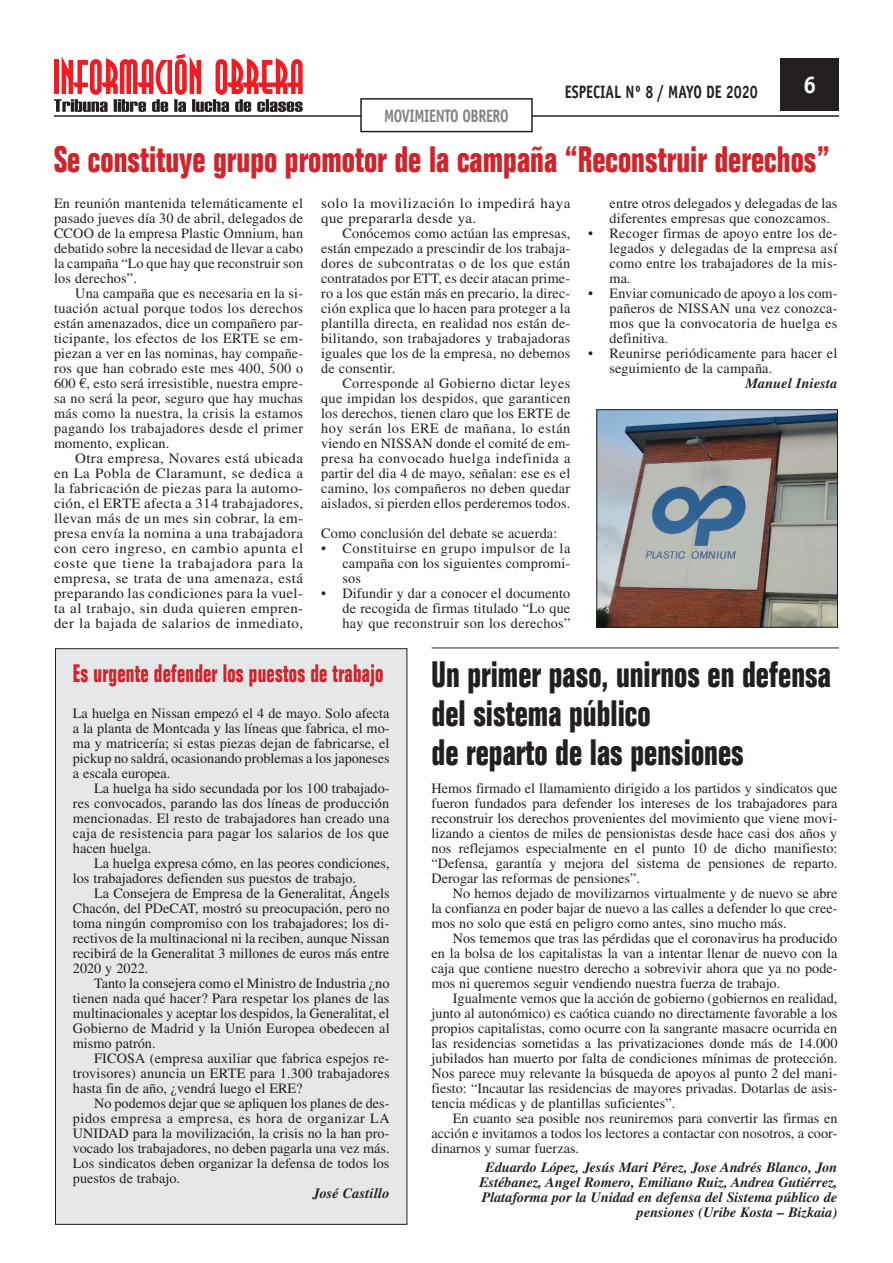
<style>
.page{position:relative;width:893px;height:1263px;background:#fff}
.page>*{position:absolute;margin:0;border:0;box-sizing:border-box;transform-origin:0 0}
._00_Titular_2_Column{font:700 condensed 36px "Folio Std";color:#231f20;scale:.9 1}
._00_Titular_2_Column-2{font:700 condensed 36px "Folio Std";color:#d1232a;scale:.9 1}
._00_Titular_2_Column-3{font:700 condensed 24.75px "Folio Std";letter-spacing:.01em;color:#d1232a;scale:.82 1}
.t1{font:700 24px "Officina Sans Std";color:#fff}
.t2{font:700 18px "Officina Sans Std";color:#231f20;scale:.8 1}
.t3{font:700 18px "Officina Sans Std";letter-spacing:-.025em;color:#808285;scale:.8 1}
._00_Cuerpo_de_Texto{font:14.25px/15px "Times LT Std";letter-spacing:.01em;color:#231f20;text-align:justify}
._00_Titular_2_Column-4{font:14.25px/15px "Times LT Std";letter-spacing:.01em;color:#231f20;text-align:justify}
._00_Cuerpo_de_Texto-2{font:14.25px/15px "Times LT Std";letter-spacing:.01em;color:#231f20;text-align:justify;scale:1.05 1}
._00_Firma{font:italic 700 14.25px/15px "Times LT Std";color:#231f20;text-align:right}
._00_Cuerpo_de_Texto-3{font:14.25px/15px "Times LT Std";letter-spacing:.04em;color:#231f20;scale:1.05 1}
._00__Firma{font:italic 700 14.25px "Times LT Std";letter-spacing:.015em;color:#231f20}
</style>
<div class="page">
<div style="left:56px;top:649px;width:351px;height:575px;background:#e6e7e9"></div>
<img style="left:598px;top:411px;width:238px;height:215px">
<div style="left:596px;top:409px;width:242px;height:219px;border:1px solid #231f20"></div>
<hr style="left:432px;top:647px;width:407px;height:1px;background:#231f20">
<svg style="left:54px;top:54px;width:249px;height:58px"></svg>
<div style="left:780px;top:58px;width:59px;height:53px;background:#231f20"></div>
<hr style="left:54px;top:115px;width:785px;height:2px;background:#231f20">
<div style="left:361px;top:99px;width:171px;height:33px;background:#fff"></div>
<div style="left:360px;top:98px;width:173px;height:34px;border:2px solid #231f20"></div>
<p class="t3" style="left:384px;top:104px;width:157px">MOVIMIENTO OBRERO</p>
<p class="t2" style="left:565px;top:80px;width:243px">ESPECIAL Nº 8 / MAYO DE 2020</p>
<h3 class="t1" style="left:803px;top:70px;width:15px">6</h3>
<p class="_00_Titular_2_Column-2" style="left:54px;top:140px;width:863px">Se constituye grupo promotor de la campaña “Reconstruir derechos”</p>
<p class="_00_Cuerpo_de_Texto" style="left:54px;top:195px;width:251px">En reunión mantenida telemáticamente el pasado jueves día 30 de abril, delegados de CCOO de la empresa Plastic Omnium, han debatido sobre la necesidad de llevar a cabo la campaña “Lo que hay que reconstruir son los derechos”.</p>
<p class="_00_Cuerpo_de_Texto" style="left:54px;top:285px;width:251px;text-indent:21px">Una campaña que es necesaria en la si&shy;tuación actual porque todos los derechos están amenazados, dice un compañero par&shy;ticipante, los efectos de los ERTE se em&shy;piezan a ver en las nominas, hay compañe&shy;ros que han cobrado este mes 400, 500 o 600 €, esto será irresistible, nuestra empre&shy;sa no será la peor, seguro que hay muchas más como la nuestra, la crisis la estamos pagando los trabajadores desde el primer momento, explican.</p>
<p class="_00_Cuerpo_de_Texto-2" style="left:54px;top:450px;width:239px;text-indent:21px">Otra empresa, Novares está ubicada en La Pobla de Claramunt, se dedica a la fabricación de piezas para la automo&shy;ción, el ERTE afecta a 314 trabajadores, llevan más de un mes sin cobrar, la em&shy;presa envía la nomina a una trabajadora con cero ingreso, en cambio apunta el coste que tiene la trabajadora para la empresa, se trata de una amenaza, está preparando las condiciones para la vuel&shy;ta al trabajo, sin duda quieren empren&shy;der la bajada de salarios de inmediato,</p>
<p class="_00_Titular_2_Column-4" style="left:610px;top:195px;width:229px">entre otros delegados y delegadas de las diferentes empresas que conozcamos.</p>
<p class="_00_Titular_2_Column-4" style="left:610px;top:225px;width:229px;text-indent:-21px">• Recoger firmas de apoyo entre los de&shy;legados y delegadas de la empresa así como entre los trabajadores de la mis&shy;ma.</p>
<p class="_00_Titular_2_Column-4" style="left:610px;top:285px;width:229px;text-indent:-21px">• Enviar comunicado de apoyo a los com&shy;pañeros de NISSAN una vez conozca&shy;mos que la convocatoria de huelga es definitiva.</p>
<p class="_00_Titular_2_Column-4" style="left:610px;top:345px;width:229px;text-indent:-21px">• Reunirse periódicamente para hacer el seguimiento de la campaña.</p>
<p class="_00_Firma" style="left:745px;top:375px;width:94px">Manuel Iniesta</p>
<p class="_00_Cuerpo_de_Texto-3" style="left:321px;top:195px;width:239px">solo la movilización lo impedirá haya que prepararla desde ya.</p>
<p class="_00_Cuerpo_de_Texto" style="left:321px;top:225px;width:251px;text-indent:21px">Conócemos como actúan las empresas, están empezado a prescindir de los trabaja&shy;dores de subcontratas o de los que están contratados por ETT, es decir atacan prime&shy;ro a los que están más en precario, la direc&shy;ción explica que lo hacen para proteger a la plantilla directa, en realidad nos están de&shy;bilitando, son trabajadores y trabajadoras iguales que los de la empresa, no debemos de consentir.</p>
<p class="_00_Cuerpo_de_Texto" style="left:321px;top:375px;width:251px;text-indent:21px">Corresponde al Gobierno dictar leyes que impidan los despidos, que garanticen los derechos, tienen claro que los ERTE de hoy serán los ERE de mañana, lo están viendo en NISSAN donde el comité de em&shy;presa ha convocado huelga indefinida a partir del dia 4 de mayo, señalan: ese es el camino, los compañeros no deben quedar aislados, si pierden ellos perderemos todos.</p>
<p class="_00_Cuerpo_de_Texto" style="left:321px;top:525px;width:238px">Como conclusión del debate se acuerda:</p>
<p class="_00_Titular_2_Column-4" style="left:342px;top:540px;width:229px;text-indent:-21px">• Constituirse en grupo impulsor de la campaña con los siguientes compromi&shy;sos</p>
<p class="_00_Titular_2_Column-4" style="left:342px;top:585px;width:230px;text-indent:-21px">• Difundir y dar a conocer el documento de recogida de firmas titulado “Lo que hay que reconstruir son los derechos”</p>
<p class="_00_Titular_2_Column-3" style="left:73px;top:660px;width:380px">Es urgente defender los puestos de trabajo</p>
<p class="_00_Cuerpo_de_Texto" style="left:73px;top:705px;width:318px">La huelga en Nissan empezó el 4 de mayo. Solo afecta a la planta de Montcada y las líneas que fabrica, el mo&shy;ma y matricería; si estas piezas dejan de fabricarse, el pickup no saldrá, ocasionando problemas a los japoneses a escala europea.</p>
<p class="_00_Cuerpo_de_Texto" style="left:73px;top:780px;width:318px;text-indent:21px">La huelga ha sido secundada por los 100 trabajado&shy;res convocados, parando las dos líneas de producción mencionadas. El resto de trabajadores han creado una caja de resistencia para pagar los salarios de los que hacen huelga.</p>
<p class="_00_Cuerpo_de_Texto" style="left:73px;top:855px;width:318px;text-indent:21px">La huelga expresa cómo, en las peores condiciones, los trabajadores defienden sus puestos de trabajo.</p>
<p class="_00_Cuerpo_de_Texto" style="left:73px;top:885px;width:318px;text-indent:21px">La Consejera de Empresa de la Generalitat, Ángels Chacón, del PDeCAT, mostró su preocupación, pero no toma ningún compromiso con los trabajadores; los di&shy;rectivos de la multinacional ni la reciben, aunque Nissan recibirá de la Generalitat 3 millones de euros más entre 2020 y 2022.</p>
<p class="_00_Cuerpo_de_Texto" style="left:73px;top:975px;width:318px;text-indent:21px">Tanto la consejera como el Ministro de Industria ¿no tienen nada qué hacer? Para respetar los planes de las multinacionales y aceptar los despidos, la Generalitat, el Gobierno de Madrid y la Unión Europea obedecen al mismo patrón.</p>
<p class="_00_Cuerpo_de_Texto" style="left:73px;top:1050px;width:318px;text-indent:21px">FICOSA (empresa auxiliar que fabrica espejos re&shy;trovisores) anuncia un ERTE para 1.300 trabajadores hasta fin de año, ¿vendrá luego el ERE?</p>
<p class="_00_Cuerpo_de_Texto" style="left:73px;top:1095px;width:318px;text-indent:21px">No podemos dejar que se apliquen los planes de des&shy;pidos empresa a empresa, es hora de organizar LA UNIDAD para la movilización, la crisis no la han pro&shy;vocado los trabajadores, no deben pagarla una vez más.<br>Los sindicatos deben organizar la defensa de todos los puestos de trabajo.</p>
<p class="_00__Firma" style="left:313px;top:1185px;width:78px">José Castillo</p>
<p class="_00_Titular_2_Column" style="left:432px;top:654px;width:445px">Un primer paso, unirnos en defensa</p>
<p class="_00_Titular_2_Column" style="left:432px;top:693px;width:245px">del sistema público</p>
<p class="_00_Titular_2_Column" style="left:432px;top:732px;width:348px">de reparto de las pensiones</p>
<p class="_00_Titular_2_Column-4" style="left:432px;top:780px;width:407px">Hemos firmado el llamamiento dirigido a los partidos y sindicatos que fueron fundados para defender los intereses de los trabajadores para reconstruir los derechos provenientes del movimiento que viene movi&shy;lizando a cientos de miles de pensionistas desde hace casi dos años y nos reflejamos especialmente en el punto 10 de dicho manifiesto: “Defensa, garantía y mejora del sistema de pensiones de reparto.<br>Derogar las reformas de pensiones”.</p>
<p class="_00_Titular_2_Column-4" style="left:432px;top:885px;width:407px;text-indent:21px">No hemos dejado de movilizarnos virtualmente y de nuevo se abre la confianza en poder bajar de nuevo a las calles a defender lo que cree&shy;mos no solo que está en peligro como antes, sino mucho más.</p>
<p class="_00_Titular_2_Column-4" style="left:432px;top:930px;width:407px;text-indent:21px">Nos tememos que tras las pérdidas que el coronavirus ha producido en la bolsa de los capitalistas la van a intentar llenar de nuevo con la caja que contiene nuestro derecho a sobrevivir ahora que ya no pode&shy;mos ni queremos seguir vendiendo nuestra fuerza de trabajo.</p>
<p class="_00_Titular_2_Column-4" style="left:432px;top:990px;width:407px;text-indent:21px">Igualmente vemos que la acción de gobierno (gobiernos en realidad, junto al autonómico) es caótica cuando no directamente favorable a los propios capitalistas, como ocurre con la sangrante masacre ocurrida en las residencias sometidas a las privatizaciones donde más de 14.000 jubilados han muerto por falta de condiciones mínimas de protección.<br>Nos parece muy relevante la búsqueda de apoyos al punto 2 del mani&shy;fiesto: “Incautar las residencias de mayores privadas. Dotarlas de asis&shy;tencia médicas y de plantillas suficientes”.</p>
<p class="_00_Titular_2_Column-4" style="left:432px;top:1110px;width:407px;text-indent:21px">En cuanto sea posible nos reuniremos para convertir las firmas en acción e invitamos a todos los lectores a contactar con nosotros, a coor&shy;dinarnos y sumar fuerzas.</p>
<p class="_00_Firma" style="left:479px;top:1160px;width:360px">Eduardo López, Jesús Mari Pérez, Jose Andrés Blanco, Jon Estébanez, Angel Romero, Emiliano Ruiz, Andrea Gutiérrez, Plataforma por la Unidad en defensa del Sistema público de pensiones (Uribe Kosta – Bizkaia)</p>
</div>
